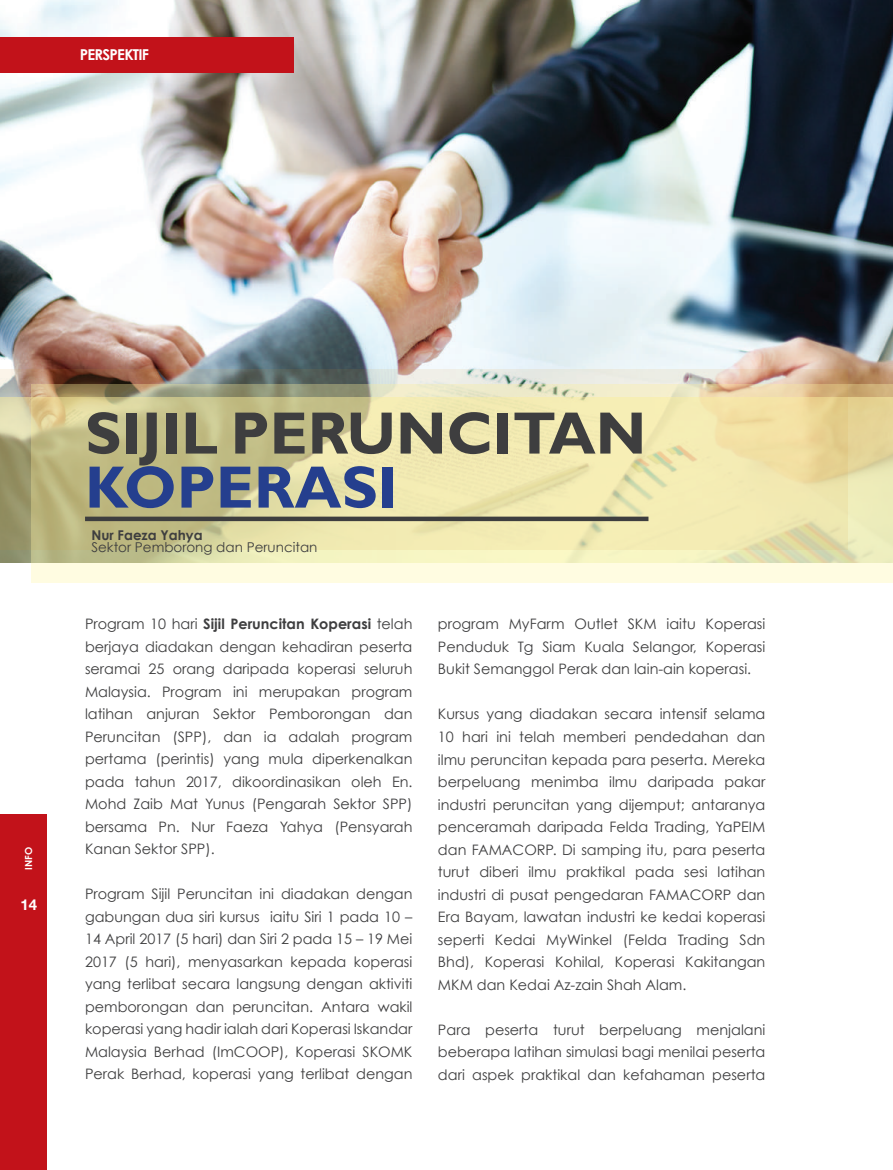
<style>
.page{position:relative;width:893px;height:1170px;background:#fff}
.page>*{position:absolute;margin:0;border:0;box-sizing:border-box;transform-origin:0 0}
.t1{font:700 60px "Gill Sans";color:#3e3e3f}
.t2{font:700 60px "Gill Sans";color:#253f8e}
.t3{font:700 15px "Century Gothic";letter-spacing:-.05em;color:#fff}
.t4{font:700 15px "Helvetica Neue";color:#fff}
.t5{font:14.4px/22.5px "Century Gothic";color:#3e3e3f;text-align:justify}
.t6{font:13.5px "Century Gothic";color:#3e3e3f}
.t7{font:700 13.5px "Century Gothic";color:#3e3e3f}
.t8{font:700 9.75px "Century Gothic";color:#fff}
.s1{font-weight:700}
</style>
<div class="page">
<div style="left:0;top:814px;width:47px;height:355px;background:#c2121a"></div>
<img style="left:0;top:0;width:893px;height:384px">
<div style="left:0;top:37px;width:293px;height:35px;background:#c2121a"></div>
<svg style="left:32px;top:384px;width:861px;height:199px;background:#f1eec5"></svg>
<svg style="left:0;top:369px;width:848px;height:180px;background:#d9d19f"></svg>
<div style="left:85px;top:516px;width:563px;height:5px;background:#3e3e3f"></div>
<p class="t3" style="left:80px;top:44px;width:71px">PERSPEKTIF</p>
<p class="t8" style="left:21px;top:869px;width:25px;rotate:-90deg">INFO</p>
<p class="t4" style="left:20px;top:892px;width:18px">14</p>
<h1 class="t1" style="left:85px;top:397px;width:563px">SIJIL PERUNCITAN</h1>
<h1 class="t2" style="left:85px;top:451px;width:314px">KOPERASI</h1>
<p class="t7" style="left:91px;top:524px;width:113px">Nur Faeza Yahya</p>
<p class="t6" style="left:91px;top:538px;width:228px">Sektor Pemborong dan Peruncitan</p>
<p class="t5" style="left:85px;top:612px;width:329px">Program 10 hari <span class="s1">Sijil Peruncitan Koperasi</span> telah berjaya diadakan dengan kehadiran peserta seramai 25 orang daripada koperasi seluruh Malaysia. Program ini merupakan program latihan anjuran Sektor Pemborongan dan Peruncitan (SPP), dan ia adalah program pertama (perintis) yang mula diperkenalkan pada tahun 2017, dikoordinasikan oleh En.<br>Mohd Zaib Mat Yunus (Pengarah Sektor SPP) bersama Pn. Nur Faeza Yahya (Pensyarah Kanan Sektor SPP).</p>
<p class="t5" style="left:85px;top:882px;width:329px">Program Sijil Peruncitan ini diadakan dengan gabungan dua siri kursus iaitu Siri 1 pada 10 – 14 April 2017 (5 hari) dan Siri 2 pada 15 – 19 Mei 2017 (5 hari), menyasarkan kepada koperasi yang terlibat secara langsung dengan aktiviti pemborongan dan peruncitan. Antara wakil koperasi yang hadir ialah dari Koperasi Iskandar Malaysia Berhad (ImCOOP), Koperasi SKOMK Perak Berhad, koperasi yang terlibat dengan</p>
<p class="t5" style="left:438px;top:612px;width:329px">program MyFarm Outlet SKM iaitu Koperasi Penduduk Tg Siam Kuala Selangor, Koperasi Bukit Semanggol Perak dan lain-ain koperasi.</p>
<p class="t5" style="left:438px;top:702px;width:329px">Kursus yang diadakan secara intensif selama 10 hari ini telah memberi pendedahan dan ilmu peruncitan kepada para peserta. Mereka berpeluang menimba ilmu daripada pakar industri peruncitan yang dijemput; antaranya penceramah daripada Felda Trading, YaPEIM dan FAMACORP. Di samping itu, para peserta turut diberi ilmu praktikal pada sesi latihan industri di pusat pengedaran FAMACORP dan Era Bayam, lawatan industri ke kedai koperasi seperti Kedai MyWinkel (Felda Trading Sdn Bhd), Koperasi Kohilal, Koperasi Kakitangan MKM dan Kedai Az-zain Shah Alam.</p>
<p class="t5" style="left:438px;top:1017px;width:329px">Para peserta turut berpeluang menjalani beberapa latihan simulasi bagi menilai peserta dari aspek praktikal dan kefahaman peserta</p>
</div>
